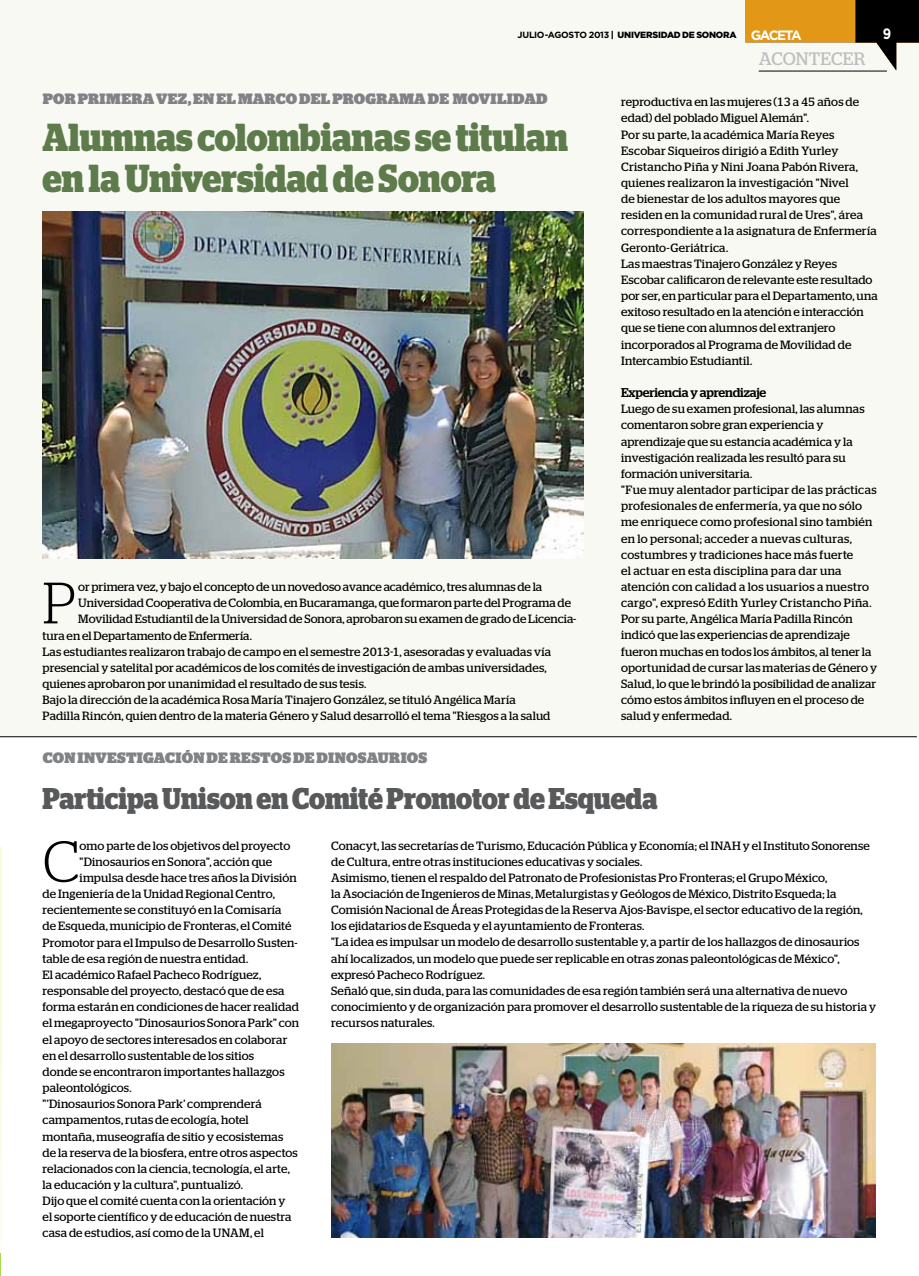
<style>
.page{position:relative;width:919px;height:1276px;background:#fff}
.page>*{position:absolute;margin:0;border:0;box-sizing:border-box;transform-origin:0 0}
.t1{font:300 58.2px "Stag";color:#000}
.t2{font:700 39px/40.2px "Stag";color:#5e7b4b;scale:.88 1}
.t3{font:700 30px "Stag";letter-spacing:-.005em;color:#58595b;scale:.88 1}
.t4{font:18px "Stag";letter-spacing:.01em;color:#bcbec0}
.t5{font:900 15px "Stag";letter-spacing:.015em;color:#808285}
.t6{font:700 15px "Gotham";color:#fff;scale:.85 1}
.t7{font:700 13.5px "Gotham";letter-spacing:-.115em;color:#fff}
.t8{font:500 12.75px "Stag";letter-spacing:-.01em;color:#000}
.t9{font:12px/16.2px "Stag";letter-spacing:.01em;color:#000}
.t10{font:700 9px "Gotham";letter-spacing:-.035em;color:#000}
.t11{font:900 9px "Gotham";color:#000}
.s1{font-weight:900}
</style>
<div class="page">
<div style="left:0;top:0;width:918px;height:736px;background:#f9f9f3"></div>
<hr style="left:758px;top:71px;width:128px;height:1px;background:#000">
<hr style="left:0;top:847px;width:2px;height:429px;background:#f8fdd6">
<img style="left:43px;top:211px;width:540px;height:348px">
<hr style="left:0;top:736px;width:916px;height:1px;background:#000">
<img style="left:331px;top:1043px;width:544px;height:194px">
<svg style="left:0;top:1253px;width:1px;height:23px"></svg>
<svg style="left:745px;top:0;width:173px;height:70px"></svg>
<p class="t10" style="left:517px;top:30px;width:107px">JULIO-AGOSTO 2013 <span class="s1">| UNIVER</span></p>
<p class="t11" style="left:652px;top:30px;width:13px">SIDAD</p>
<p class="t11" style="left:682px;top:30px;width:28px">DE SONORA</p>
<p class="t7" style="left:750px;top:27px;width:52px">GACETA</p>
<p class="t6" style="left:882px;top:24px;width:11px">9</p>
<h3 class="t4" style="left:758px;top:48px;width:108px">ACONTECER</h3>
<p class="t5" style="left:43px;top:90px;width:506px">POR PRIMERA VEZ, EN EL MARCO DEL PROGRAMA DE MOVILIDAD</p>
<p class="t9" style="left:621px;top:94px;width:258px">reproductiva en las mujeres (13 a 45 años de edad) del poblado Miguel Alemán".<br>Por su parte, la académica María Reyes Escobar Siqueiros dirigió a Edith Yurley Cristancho Piña y Nini Joana Pabón Rivera, quienes realizaron la investigación "Nivel<br>de bienestar de los adultos mayores que residen en la comunidad rural de Ures", área correspondiente a la asignatura de Enfermería Geronto-Geriátrica.<br>Las maestras Tinajero González y Reyes Escobar calificaron de relevante este resultado por ser, en particular para el Departamento, una exitoso resultado en la atención e interacción que se tiene con alumnos del extranjero incorporados al Programa de Movilidad de Intercambio Estudiantil.</p>
<p class="t8" style="left:621px;top:385px;width:147px">Experiencia y aprendizaje</p>
<p class="t9" style="left:621px;top:401px;width:257px">Luego de su examen profesional, las alumnas comentaron sobre gran experiencia y aprendizaje que su estancia académica y la investigación realizada les resultó para su formación universitaria.<br>"Fue muy alentador participar de las prácticas profesionales de enfermería, ya que no sólo me enriquece como profesional sino también en lo personal; acceder a nuevas culturas, costumbres y tradiciones hace más fuerte<br>el actuar en esta disciplina para dar una atención con calidad a los usuarios a nuestro cargo", expresó Edith Yurley Cristancho Piña.<br>Por su parte, Angélica María Padilla Rincón indicó que las experiencias de aprendizaje fueron muchas en todos los ámbitos, al tener la oportunidad de cursar las materias de Género y Salud, lo que le brindó la posibilidad de analizar cómo estos ámbitos influyen en el proceso de salud y enfermedad.</p>
<h2 class="t2" style="left:43px;top:118px;width:598px">Alumnas colombianas se titulan en la Universidad de Sonora</h2>
<h1 class="t1" style="left:43px;top:570px;width:35px">P</h1>
<p class="t9" style="left:78px;top:578px;width:465px">or primera vez, y bajo el concepto de un novedoso avance académico, tres alumnas de la</p>
<p class="t9" style="left:78px;top:595px;width:494px">Universidad Cooperativa de Colombia, en Bucaramanga, que formaron parte del Programa de</p>
<p class="t9" style="left:78px;top:611px;width:499px">Movilidad Estudiantil de la Universidad de Sonora, aprobaron su examen de grado de Licencia-</p>
<p class="t9" style="left:43px;top:627px;width:211px">tura en el Departamento de Enfermería.</p>
<p class="t9" style="left:43px;top:643px;width:510px">Las estudiantes realizaron trabajo de campo en el semestre 2013-1, asesoradas y evaluadas vía</p>
<p class="t9" style="left:43px;top:659px;width:505px">presencial y satelital por académicos de los comités de investigación de ambas universidades,</p>
<p class="t9" style="left:43px;top:675px;width:325px">quienes aprobaron por unanimidad el resultado de sus tesis.</p>
<p class="t9" style="left:43px;top:692px;width:474px">Bajo la dirección de la académica Rosa María Tinajero González, se tituló Angélica María</p>
<p class="t9" style="left:43px;top:708px;width:509px">Padilla Rincón, quien dentro de la materia Género y Salud desarrolló el tema "Riesgos a la salud</p>
<p class="t5" style="left:43px;top:748px;width:386px">CON INVESTIGACIÓN DE RESTOS DE DINOSAURIOS</p>
<h3 class="t3" style="left:43px;top:781px;width:700px">Participa Unison en Comité Promotor de Esqueda</h3>
<h1 class="t1" style="left:43px;top:828px;width:38px">C</h1>
<p class="t9" style="left:80px;top:837px;width:212px">omo parte de los objetivos del proyecto</p>
<p class="t9" style="left:80px;top:853px;width:194px">"Dinosaurios en Sonora", acción que</p>
<p class="t9" style="left:80px;top:869px;width:218px">impulsa desde hace tres años la División</p>
<p class="t9" style="left:43px;top:885px;width:234px">de Ingeniería de la Unidad Regional Centro,</p>
<p class="t9" style="left:43px;top:902px;width:240px">recientemente se constituyó en la Comisaría</p>
<p class="t9" style="left:43px;top:918px;width:250px">de Esqueda, municipio de Fronteras, el Comité</p>
<p class="t9" style="left:43px;top:934px;width:256px">Promotor para el Impulso de Desarrollo Susten-</p>
<p class="t9" style="left:43px;top:950px;width:207px">table de esa región de nuestra entidad.</p>
<p class="t9" style="left:43px;top:966px;width:220px">El académico Rafael Pacheco Rodríguez,</p>
<p class="t9" style="left:43px;top:982px;width:243px">responsable del proyecto, destacó que de esa</p>
<p class="t9" style="left:43px;top:998px;width:258px">forma estarán en condiciones de hacer realidad</p>
<p class="t9" style="left:43px;top:1015px;width:258px">el megaproyecto "Dinosaurios Sonora Park" con</p>
<p class="t9" style="left:43px;top:1031px;width:246px">el apoyo de sectores interesados en colaborar</p>
<p class="t9" style="left:43px;top:1047px;width:213px">en el desarrollo sustentable de los sitios</p>
<p class="t9" style="left:43px;top:1063px;width:243px">donde se encontraron importantes hallazgos</p>
<p class="t9" style="left:43px;top:1079px;width:91px">paleontológicos.</p>
<p class="t9" style="left:43px;top:1095px;width:221px">"’Dinosaurios Sonora Park’ comprenderá</p>
<p class="t9" style="left:43px;top:1112px;width:208px">campamentos, rutas de ecología, hotel</p>
<p class="t9" style="left:43px;top:1128px;width:242px">montaña, museografía de sitio y ecosistemas</p>
<p class="t9" style="left:43px;top:1144px;width:257px">de la reserva de la biosfera, entre otros aspectos</p>
<p class="t9" style="left:43px;top:1160px;width:249px">relacionados con la ciencia, tecnología, el arte,</p>
<p class="t9" style="left:43px;top:1176px;width:202px">la educación y la cultura", puntualizó.</p>
<p class="t9" style="left:43px;top:1192px;width:244px">Dijo que el comité cuenta con la orientación y</p>
<p class="t9" style="left:43px;top:1208px;width:250px">el soporte científico y de educación de nuestra</p>
<p class="t9" style="left:43px;top:1225px;width:223px">casa de estudios, así como de la UNAM, el</p>
<p class="t9" style="left:331px;top:837px;width:546px">Conacyt, las secretarías de Turismo, Educación Pública y Economía; el INAH y el Instituto Sonorense de Cultura, entre otras instituciones educativas y sociales.<br>Asimismo, tienen el respaldo del Patronato de Profesionistas Pro Fronteras; el Grupo México,<br>la Asociación de Ingenieros de Minas, Metalurgistas y Geólogos de México, Distrito Esqueda; la Comisión Nacional de Áreas Protegidas de la Reserva Ajos-Bavispe, el sector educativo de la región, los ejidatarios de Esqueda y el ayuntamiento de Fronteras.<br>"La idea es impulsar un modelo de desarrollo sustentable y, a partir de los hallazgos de dinosaurios ahí localizados, un modelo que puede ser replicable en otras zonas paleontológicas de México", expresó Pacheco Rodríguez.<br>Señaló que, sin duda, para las comunidades de esa región también será una alternativa de nuevo conocimiento y de organización para promover el desarrollo sustentable de la riqueza de su historia y recursos naturales.</p>
</div>
